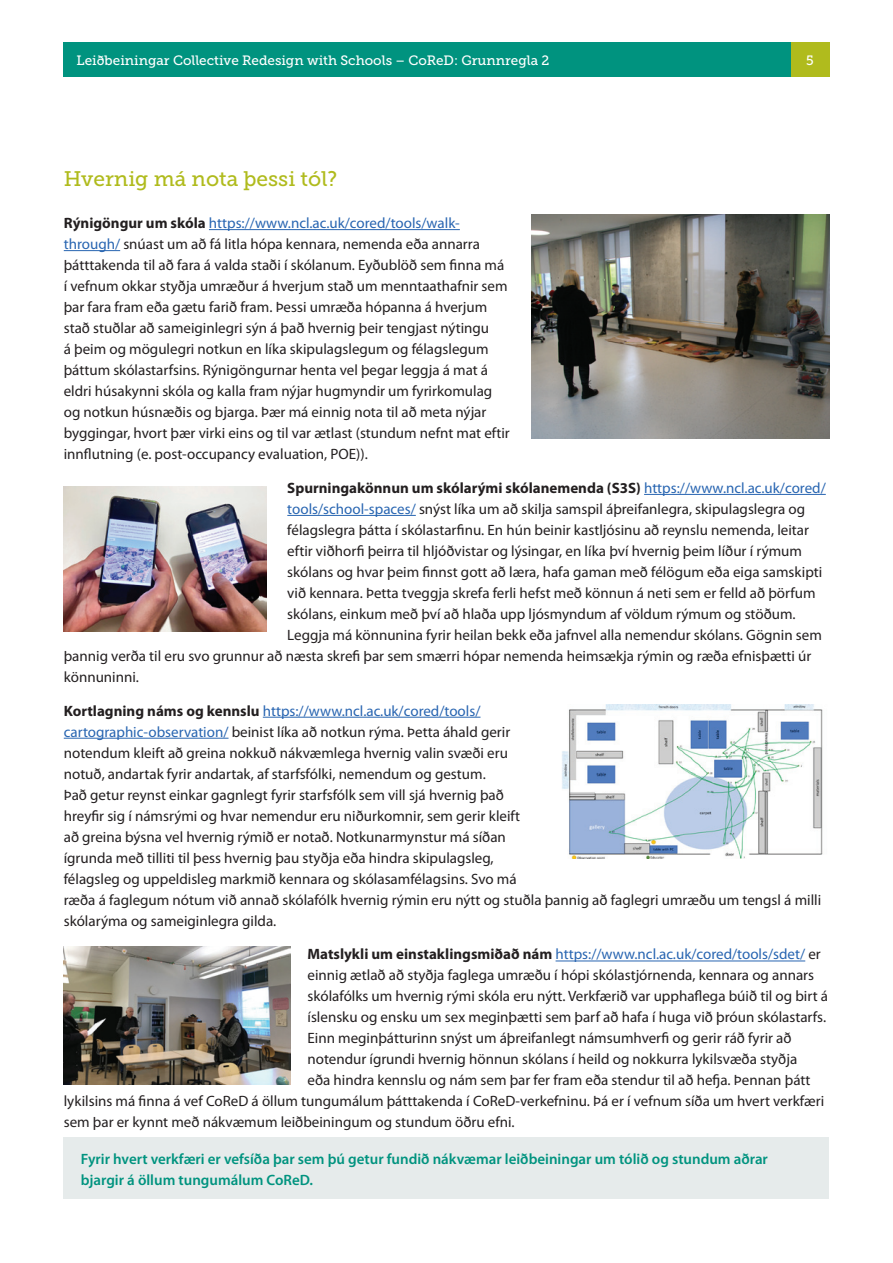
<style>
.page{position:relative;width:893px;height:1263px;background:#fff}
.page>*{position:absolute;margin:0;border:0;box-sizing:border-box;transform-origin:0 0}
.t1{font:21px "Museo Slab 500";color:#b0bb1d}
.t2{font:15px/21px "Myriad Pro";color:#231f20}
.t3{font:600 15px/21px "Myriad Pro";color:#00937f}
.t4{font:15px "Myriad Pro";color:#2865b1}
.t5{font:700 15px "Myriad Pro";color:#231f20}
.t6{font:13.5px "Museo Slab 500";color:#fff}
.s1{font-weight:700}
.s2{color:#2865b1}
.s3{font-weight:400;color:#2865b1}
.s4{font-weight:700;color:#231f20}
.s5{color:#231f20}
</style>
<div class="page">
<div style="left:64px;top:43px;width:744px;height:34px;background:#00937f"></div>
<div style="left:791px;top:43px;width:38px;height:34px;background:#b0bb1d"></div>
<hr style="left:209px;top:229px;width:251px;height:1px;background:#2865b1">
<hr style="left:64px;top:250px;width:56px;height:1px;background:#2865b1">
<hr style="left:644px;top:494px;width:182px;height:1px;background:#2865b1">
<hr style="left:287px;top:515px;width:129px;height:1px;background:#2865b1">
<hr style="left:263px;top:717px;width:217px;height:1px;background:#2865b1">
<hr style="left:64px;top:738px;width:165px;height:1px;background:#2865b1">
<hr style="left:556px;top:960px;width:249px;height:1px;background:#2865b1">
<img style="left:531px;top:215px;width:298px;height:223px">
<img style="left:64px;top:487px;width:202px;height:144px">
<img style="left:562px;top:705px;width:261px;height:154px">
<img style="left:64px;top:946px;width:226px;height:138px">
<div style="left:64px;top:1137px;width:765px;height:62px;background:#e6ebeb"></div>
<p class="t6" style="left:77px;top:52px;width:474px">Leiðbeiningar Collective Redesign with Schools – CoReD: Grunnregla 2</p>
<p class="t6" style="left:806px;top:52px;width:9px">5</p>
<h1 class="t1" style="left:64px;top:167px;width:275px">Hvernig má nota þessi tól?</h1>
<p class="t2" style="left:64px;top:213px;width:448px"><span class="s1">Rýnigöngur um skóla</span> <span class="s2">https://www.ncl.ac.uk/cored/tools/walk&shy;through/</span> snúast um að fá litla hópa kennara, nemenda eða annarra þátttakenda til að fara á valda staði í skólanum. Eyðublöð sem finna má í vefnum okkar styðja umræður á hverjum stað um menntaathafnir sem þar fara fram eða gætu farið fram. Þessi umræða hópanna á hverjum stað stuðlar að sameiginlegri sýn á það hvernig þeir tengjast nýtingu<br>á þeim og mögulegri notkun en líka skipulagslegum og félagslegum þáttum skólastarfsins. Rýnigöngurnar henta vel þegar leggja á mat á eldri húsakynni skóla og kalla fram nýjar hugmyndir um fyrirkomulag og notkun húsnæðis og bjarga. Þær má einnig nota til að meta nýjar byggingar, hvort þær virki eins og til var ætlast (stundum nefnt mat eftir innflutning (e. post-occupancy evaluation, POE)).</p>
<p class="t5" style="left:287px;top:479px;width:540px">Spurningakönnun um skólarými skólanemenda (S3S) <span class="s3">https://www.ncl.ac.uk/cored/</span></p>
<p class="t2" style="left:287px;top:499px;width:519px"><span class="s2">tools/school-spaces/</span> snýst líka um að skilja samspil áþreifanlegra, skipulagslegra og</p>
<p class="t2" style="left:287px;top:520px;width:523px">félagslegra þátta í skólastarfinu. En hún beinir kastljósinu að reynslu nemenda, leitar</p>
<p class="t2" style="left:287px;top:541px;width:516px">eftir viðhorfi þeirra til hljóðvistar og lýsingar, en líka því hvernig þeim líður í rýmum</p>
<p class="t2" style="left:287px;top:562px;width:537px">skólans og hvar þeim finnst gott að læra, hafa gaman með félögum eða eiga samskipti</p>
<p class="t2" style="left:287px;top:583px;width:530px">við kennara. Þetta tveggja skrefa ferli hefst með könnun á neti sem er felld að þörfum</p>
<p class="t2" style="left:287px;top:604px;width:510px">skólans, einkum með því að hlaða upp ljósmyndum af völdum rýmum og stöðum.</p>
<p class="t2" style="left:287px;top:625px;width:536px">Leggja má könnunina fyrir heilan bekk eða jafnvel alla nemendur skólans. Gögnin sem</p>
<p class="t2" style="left:64px;top:646px;width:749px">þannig verða til eru svo grunnur að næsta skrefi þar sem smærri hópar nemenda heimsækja rýmin og ræða efnisþætti úr</p>
<p class="t2" style="left:64px;top:667px;width:77px">könnuninni.</p>
<p class="t2" style="left:64px;top:700px;width:759px"><span class="s1">Kortlagning náms og kennslu</span> <span class="s2">https://www.ncl.ac.uk/cored/tools/<br>cartographic-observation/</span> beinist líka að notkun rýma. Þetta áhald gerir<br>notendum kleift að greina nokkuð nákvæmlega hvernig valin svæði eru<br>notuð, andartak fyrir andartak, af starfsfólki, nemendum og gestum.<br>Það getur reynst einkar gagnlegt fyrir starfsfólk sem vill sjá hvernig það<br>hreyfir sig í námsrými og hvar nemendur eru niðurkomnir, sem gerir kleift<br>að greina býsna vel hvernig rýmið er notað. Notkunarmynstur má síðan<br>ígrunda með tilliti til þess hvernig þau styðja eða hindra skipulagsleg,<br>félagsleg og uppeldisleg markmið kennara og skólasamfélagsins. Svo má<br>ræða á faglegum nótum við annað skólafólk hvernig rýmin eru nýtt og stuðla þannig að faglegri umræðu um tengsl á milli skólarýma og sameiginlegra gilda.</p>
<p class="t4" style="left:307px;top:946px;width:515px"><span class="s4">Matslykli um einstaklingsmiðað nám</span> https://www.ncl.ac.uk/cored/tools/sdet/ <span class="s5">er</span></p>
<p class="t2" style="left:307px;top:965px;width:508px">einnig ætlað að styðja faglega umræðu í hópi skólastjórnenda, kennara og annars</p>
<p class="t2" style="left:307px;top:986px;width:522px">skólafólks um hvernig rými skóla eru nýtt. Verkfærið var upphaflega búið til og birt á</p>
<p class="t2" style="left:307px;top:1007px;width:520px">íslensku og ensku um sex meginþætti sem þarf að hafa í huga við þróun skólastarfs.</p>
<p class="t2" style="left:307px;top:1028px;width:486px">Einn meginþátturinn snýst um áþreifanlegt námsumhverfi og gerir ráð fyrir að</p>
<p class="t2" style="left:307px;top:1049px;width:491px">notendur ígrundi hvernig hönnun skólans í heild og nokkurra lykilsvæða styðja</p>
<p class="t2" style="left:307px;top:1070px;width:504px">eða hindra kennslu og nám sem þar fer fram eða stendur til að hefja. Þennan þátt</p>
<p class="t2" style="left:64px;top:1091px;width:762px">lykilsins má finna á vef CoReD á öllum tungumálum þátttakenda í CoReD-verkefninu. Þá er í vefnum síða um hvert verkfæri</p>
<p class="t2" style="left:64px;top:1112px;width:452px">sem þar er kynnt með nákvæmum leiðbeiningum og stundum öðru efni.</p>
<p class="t3" style="left:81px;top:1148px;width:689px">Fyrir hvert verkfæri er vefsíða þar sem þú getur fundið nákvæmar leiðbeiningar um tólið og stundum aðrar bjargir á öllum tungumálum CoReD.</p>
</div>
